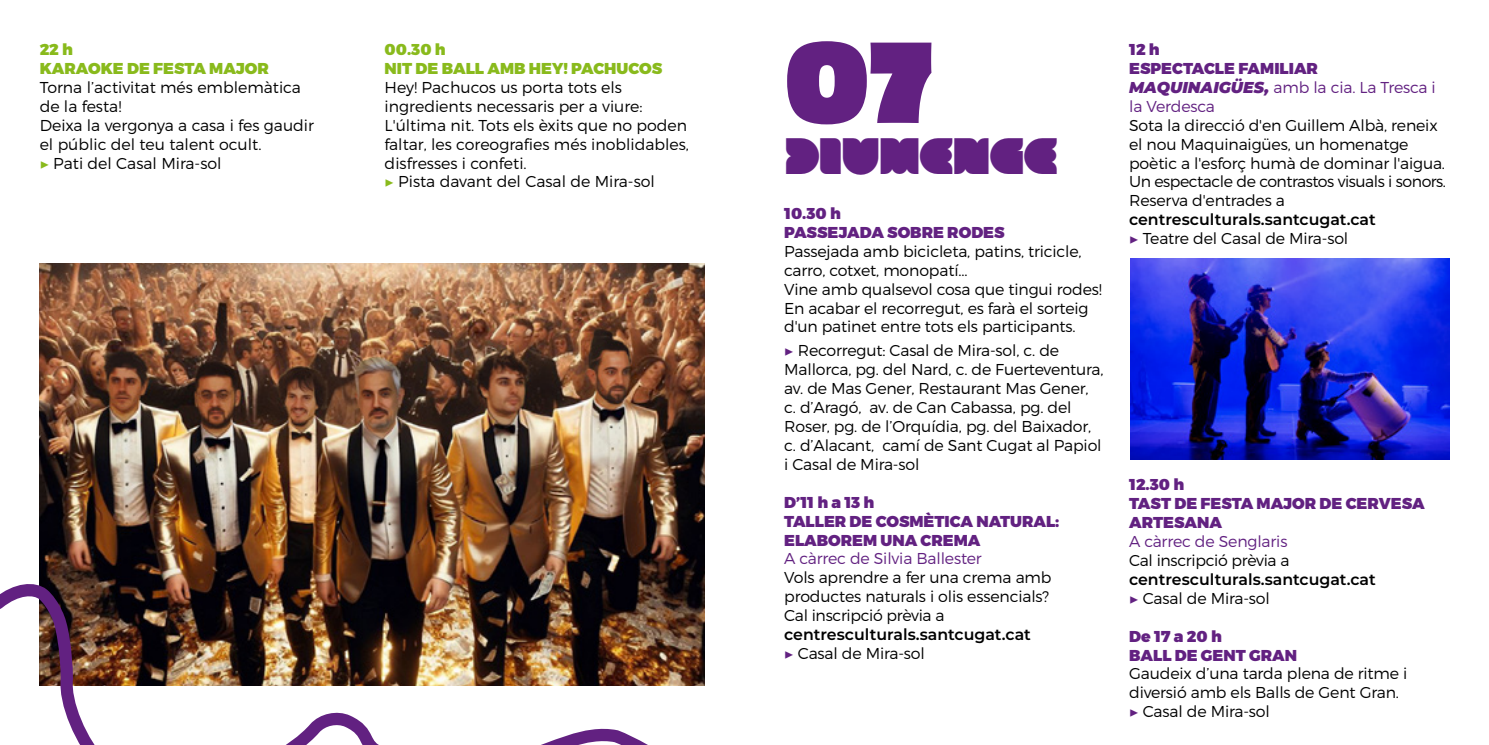
<style>
.page{position:relative;width:1489px;height:745px;background:#fff}
.page>*{position:absolute;margin:0;border:0;box-sizing:border-box;transform-origin:0 0}
.t1{font:107.1px "Obviously Blck";color:#622181}
.t2{font:48.82px "MM Zaftig";color:#622181}
.t3{font:300 15.75px/18.9px "Montserrat";letter-spacing:-.01em;color:#000}
.t4{font:600 15.75px/18.9px "Montserrat";color:#000}
.t5{font:900 15.75px/18.9px "Montserrat";color:#622181}
.t6{font:300 15.75px/18.9px "Montserrat";letter-spacing:-.01em;color:#622181}
.t7{font:900 15.75px/18.9px "Montserrat";color:#89ba1c}
.s1{font-family:"Minion Pro";font-weight:400;color:#89ba1c}
.s2{font-family:"Minion Pro";font-weight:400;color:#622181}
.s3{font-weight:300}
.s4{font-weight:900}
.s5{font-weight:900;font-style:italic}
</style>
<div class="page">
<img style="left:1130px;top:258px;width:319px;height:201px">
<img style="left:40px;top:263px;width:664px;height:422px">
<img style="left:0;top:587px;width:693px;height:157px">
<p class="t7" style="left:40px;top:40px;width:231px">22 h<br>KARAOKE DE FESTA MAJOR</p>
<p class="t3" style="left:40px;top:77px;width:276px">Torna l’activitat més emblemàtica de la festa!<br>Deixa la vergonya a casa i fes gaudir el públic del teu talent ocult.<br><span class="s1">▶</span> Pati del Casal Mira-sol</p>
<p class="t7" style="left:384px;top:40px;width:279px">00.30 h<br>NIT DE BALL AMB HEY! PACHUCOS</p>
<p class="t3" style="left:384px;top:77px;width:306px">Hey! Pachucos us porta tots els ingredients necessaris per a viure:<br>L'última nit. Tots els èxits que no poden faltar, les coreografies més inoblidables, disfresses i confeti.<br><span class="s1">▶</span> Pista davant del Casal de Mira-sol</p>
<h1 class="t1" style="left:785px;top:-3px;width:149px">07</h1>
<h2 class="t2" style="left:785px;top:123px;width:274px">DIUMENGE</h2>
<p class="t5" style="left:784px;top:204px;width:222px">10.30 h<br>PASSEJADA SOBRE RODES</p>
<p class="t3" style="left:784px;top:241px;width:319px">Passejada amb bicicleta, patins, tricicle, carro, cotxet, monopatí...<br>Vine amb qualsevol cosa que tingui rodes!<br>En acabar el recorregut, es farà el sorteig d'un patinet entre tots els participants.</p>
<p class="t3" style="left:784px;top:341px;width:321px"><span class="s2">▶</span> Recorregut: Casal de Mira-sol, c. de Mallorca, pg. del Nard, c. de Fuerteventura, av. de Mas Gener, Restaurant Mas Gener, c. d’Aragó, av. de Can Cabassa, pg. del Roser, pg. de l’Orquídia, pg. del Baixador, c. d’Alacant, camí de Sant Cugat al Papiol i Casal de Mira-sol</p>
<p class="t5" style="left:784px;top:493px;width:277px">D’11 h a 13 h<br>TALLER DE COSMÈTICA NATURAL:<br>ELABOREM UNA CREMA</p>
<p class="t6" style="left:784px;top:548px;width:199px">A càrrec de Silvia Ballester</p>
<p class="t3" style="left:784px;top:567px;width:269px">Vols aprendre a fer una crema amb productes naturals i olis essencials?<br>Cal inscripció prèvia a</p>
<p class="t4" style="left:784px;top:624px;width:248px">centresculturals.santcugat.cat <span class="s2">▶</span> <span class="s3">Casal de Mira-sol</span></p>
<p class="t6" style="left:1129px;top:40px;width:308px"><span class="s4">12 h<br>ESPECTACLE FAMILIAR<br></span><span class="s5">MAQUINAIGÜES,</span> amb la cia. La Tresca i la Verdesca</p>
<p class="t3" style="left:1129px;top:115px;width:318px">Sota la direcció d'en Guillem Albà, reneix el nou Maquinaigües, un homenatge poètic a l'esforç humà de dominar l'aigua.<br>Un espectacle de contrastos visuals i sonors.<br>Reserva d'entrades a</p>
<p class="t4" style="left:1129px;top:209px;width:248px">centresculturals.santcugat.cat <span class="s2">▶</span> <span class="s3">Teatre del Casal de Mira-sol</span></p>
<p class="t5" style="left:1129px;top:475px;width:297px">12.30 h<br>TAST DE FESTA MAJOR DE CERVESA<br>ARTESANA</p>
<p class="t6" style="left:1129px;top:531px;width:160px">A càrrec de Senglaris</p>
<p class="t3" style="left:1129px;top:550px;width:162px">Cal inscripció prèvia a</p>
<p class="t4" style="left:1129px;top:568px;width:248px">centresculturals.santcugat.cat <span class="s2">▶</span> <span class="s3">Casal de Mira-sol</span></p>
<p class="t5" style="left:1129px;top:626px;width:169px">De 17 a 20 h<br>BALL DE GENT GRAN</p>
<p class="t3" style="left:1129px;top:663px;width:280px">Gaudeix d’una tarda plena de ritme i diversió amb els Balls de Gent Gran. <span class="s2">▶</span> Casal de Mira-sol</p>
</div>
